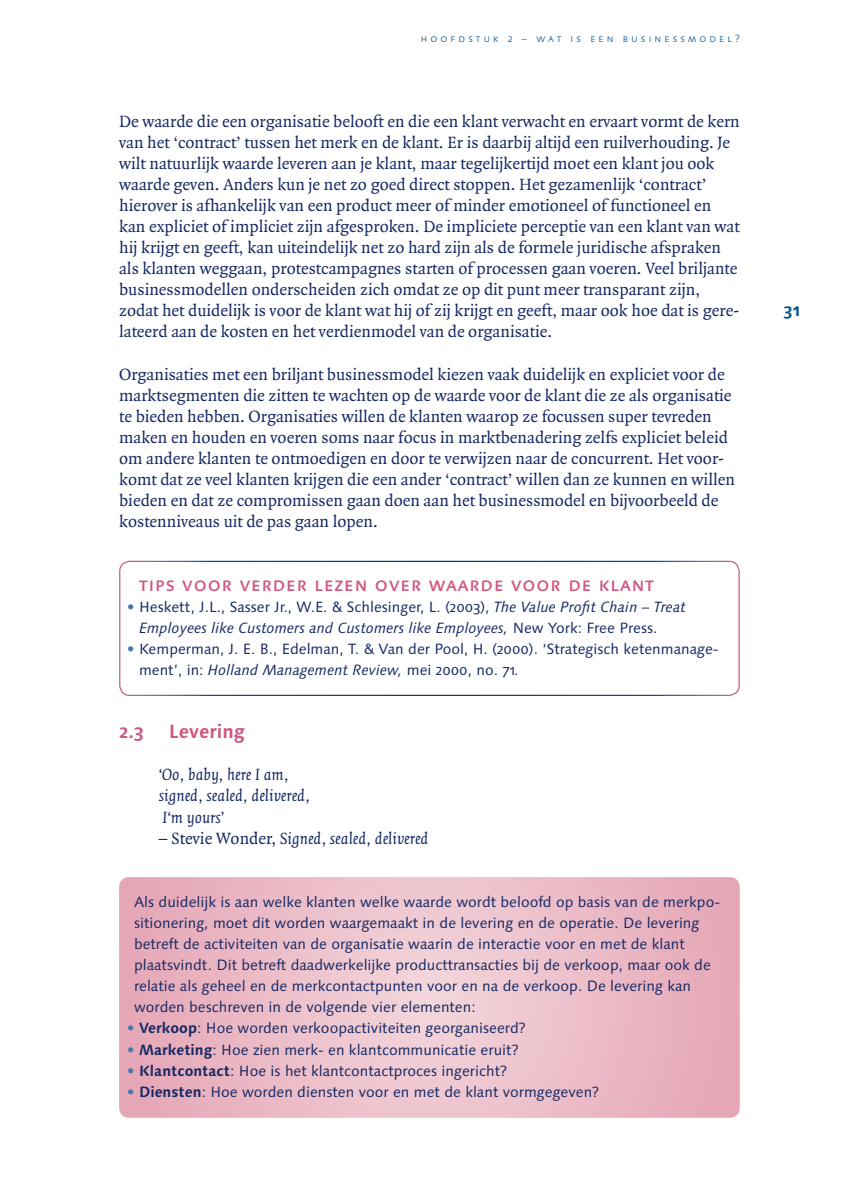
<style>
.page{position:relative;width:844px;height:1191px;background:#fff}
.page>*{position:absolute;margin:0;border:0;box-sizing:border-box;transform-origin:0 0}
.t1{font:500 19.25px "Linotype Syntax SC";letter-spacing:.05em;color:#d15981}
.t2{font:700 19.25px "Linotype Syntax Os F";color:#d15981}
.t3{font:17.5px/21px "Quadraat";color:#162964}
.t4{font:italic 17.5px/21px "Quadraat";color:#162964}
.t5{font:700 17.5px "Linotype Syntax Os F";color:#005595}
.t6{font:14.88px/21px "Linotype Syntax Os F";color:#162964}
.t7{font:italic 14.88px/21px "Linotype Syntax Os F";color:#162964}
.t8{font:300 10.5px "Linotype Syntax SC";letter-spacing:.3em;color:#005595}
.s1{font-weight:700;font-style:normal;color:#4477ad}
.s2{font-style:normal}
.s3{font-weight:700;color:#4477ad}
.s4{font-style:italic}
.s5{font-weight:700}
</style>
<div class="page">
<svg style="left:119px;top:877px;width:620px;height:240px;background:#ebbbc6"></svg>
<div style="left:119px;top:561px;width:620px;height:135px;border:1px solid #fff;border-radius:10px"></div>
<p class="t8" style="left:420px;top:32px;width:320px">hoofdstuk 2 – wat is een businessmodel?</p>
<p class="t3" style="left:119px;top:112px;width:622px">De waarde die een organisatie belooft en die een klant verwacht en ervaart vormt de kern van het ‘contract’ tussen het merk en de klant. Er is daarbij altijd een ruilverhouding. Je wilt natuurlijk waarde leveren aan je klant, maar tegelijkertijd moet een klant jou ook waarde geven. Anders kun je net zo goed direct stoppen. Het gezamenlijk ‘contract’ hierover is afhankelijk van een product meer of minder emotioneel of functioneel en kan expliciet of impliciet zijn afgesproken. De impliciete perceptie van een klant van wat hij krijgt en geeft, kan uiteindelijk net zo hard zijn als de formele juridische afspraken als klanten weggaan, protestcampagnes starten of processen gaan voeren. Veel briljante businessmodellen onderscheiden zich omdat ze op dit punt meer transparant zijn, zodat het duidelijk is voor de klant wat hij of zij krijgt en geeft, maar ook hoe dat is gere&shy;lateerd aan de kosten en het verdienmodel van de organisatie.</p>
<p class="t3" style="left:119px;top:365px;width:617px">Organisaties met een briljant businessmodel kiezen vaak duidelijk en expliciet voor de marktsegmenten die zitten te wachten op de waarde voor de klant die ze als organisatie te bieden hebben. Organisaties willen de klanten waarop ze focussen super tevreden maken en houden en voeren soms naar focus in marktbenadering zelfs expliciet beleid om andere klanten te ontmoedigen en door te verwijzen naar de concurrent. Het voor&shy;komt dat ze veel klanten krijgen die een ander ‘contract’ willen dan ze kunnen en willen bieden en dat ze compromissen gaan doen aan het businessmodel en bijvoorbeeld de kostenniveaus uit de pas gaan lopen.</p>
<p class="t1" style="left:139px;top:572px;width:516px">tips voor verder lezen over waarde voor de klant</p>
<p class="t7" style="left:139px;top:597px;width:548px;text-indent:-12px"><span class="s1">•</span> <span class="s2">Heskett, J.L., Sasser Jr., W.E. &amp; Schlesinger, L. (2003),</span> The Value Profit Chain – Treat<br>Employees like Customers and Customers like Employees, <span class="s2">New York: Free Press.</span></p>
<p class="t6" style="left:139px;top:639px;width:581px;text-indent:-12px"><span class="s3">•</span> Kemperman, J. E. B., Edelman, T. &amp; Van der Pool, H. (2000). ‘Strategisch ketenmanage&shy;ment’, in: <span class="s4">Holland Management Review,</span> mei 2000, no. 71.</p>
<p class="t2" style="left:119px;top:722px;width:26px">2.3</p>
<p class="t2" style="left:169px;top:722px;width:78px">Levering</p>
<p class="t4" style="left:159px;top:765px;width:153px">‘Oo, baby, here I am, signed, sealed, delivered,<br>I‘m yours’</p>
<p class="t4" style="left:159px;top:829px;width:271px"><span class="s2">– Stevie Wonder,</span> Signed, sealed, delivered</p>
<p class="t6" style="left:134px;top:892px;width:587px">Als duidelijk is aan welke klanten welke waarde wordt beloofd op basis van de merkpo&shy;sitionering, moet dit worden waargemaakt in de levering en de operatie. De levering betreft de activiteiten van de organisatie waarin de interactie voor en met de klant plaatsvindt. Dit betreft daadwerkelijke producttransacties bij de verkoop, maar ook de relatie als geheel en de merkcontactpunten voor en na de verkoop. De levering kan worden beschreven in de volgende vier elementen:</p>
<p class="t6" style="left:126px;top:1018px;width:400px"><span class="s3">•</span> <span class="s5">Verkoop</span>: Hoe worden verkoopactiviteiten georganiseerd?</p>
<p class="t6" style="left:126px;top:1039px;width:393px"><span class="s3">•</span> <span class="s5">Marketing</span>: Hoe zien merk- en klantcommunicatie eruit?</p>
<p class="t6" style="left:126px;top:1060px;width:381px"><span class="s3">•</span> <span class="s5">Klantcontact</span>: Hoe is het klantcontactproces ingericht?</p>
<p class="t6" style="left:126px;top:1081px;width:473px"><span class="s3">•</span> <span class="s5">Diensten</span>: Hoe worden diensten voor en met de klant vormgegeven?</p>
<p class="t5" style="left:783px;top:302px;width:18px">31</p>
</div>
